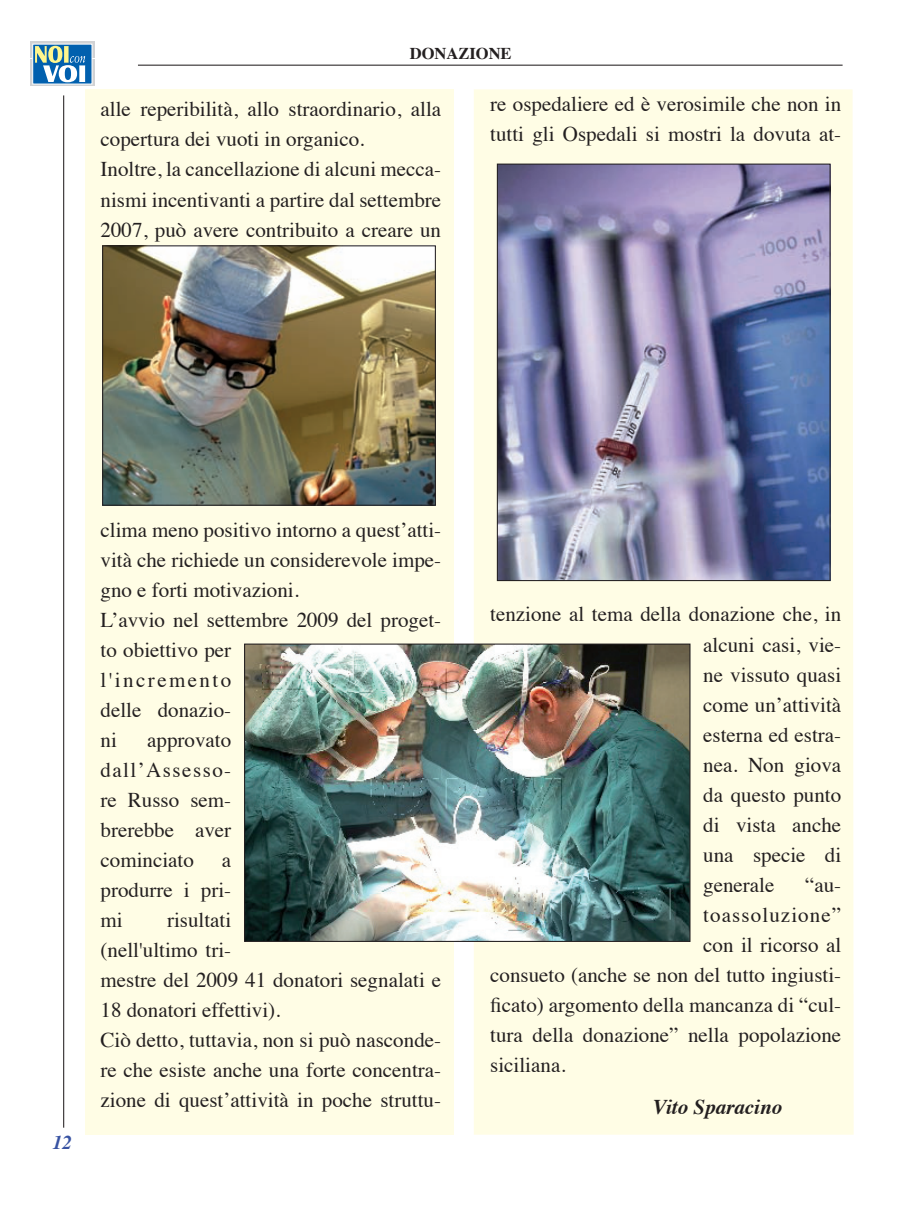
<style>
.page{position:relative;width:915px;height:1212px;background:#fff}
.page>*{position:absolute;margin:0;border:0;box-sizing:border-box;transform-origin:0 0}
.t1{font:21px/30px "Times";color:#231f20}
.t2{font:21px "Times";letter-spacing:.05em;color:#231f20}
.t3{font:italic 700 21px "Times";color:#231f20}
.t4{font:italic 700 19.5px "Times";color:#3853a3}
.t5{font:700 16.5px "Times";color:#231f20}
</style>
<div class="page">
<div style="left:85px;top:89px;width:368px;height:1046px;background:#fffde5"></div>
<div style="left:474px;top:89px;width:379px;height:1046px;background:#fffde5"></div>
<hr style="left:63px;top:95px;width:1px;height:1033px;background:#231f20">
<svg style="left:30px;top:42px;width:64px;height:16px"></svg>
<div style="left:30px;top:60px;width:64px;height:26px;background:linear-gradient(to right,#e5e9eb,#e5e8e9)"></div>
<div style="left:33px;top:44px;width:59px;height:40px;background:#0160ae"></div>
<svg style="left:35px;top:46px;width:50px;height:36px"></svg>
<hr style="left:138px;top:65px;width:704px;height:1px;background:#231f20">
<img style="left:104px;top:247px;width:330px;height:257px">
<div style="left:102px;top:245px;width:334px;height:261px;border:1px solid #231f20"></div>
<img style="left:246px;top:645px;width:442px;height:295px">
<div style="left:244px;top:643px;width:446px;height:299px;border:1px solid #231f20"></div>
<img style="left:498px;top:166px;width:330px;height:413px">
<div style="left:496px;top:164px;width:334px;height:417px;border:1px solid #231f20"></div>
<p class="t5" style="left:409px;top:37px;width:103px">DONAZIONE</p>
<p class="t1" style="left:100px;top:93px;width:342px">alle reperibilità, allo straordinario, alla copertura dei vuoti in organico.<br>Inoltre, la cancellazione di alcuni mecca&shy;nismi incentivanti a partire dal settembre 2007, può avere contribuito a creare un</p>
<p class="t1" style="left:490px;top:88px;width:352px">re ospedaliere ed è verosimile che non in tutti gli Ospedali si mostri la dovuta at-</p>
<p class="t4" style="left:53px;top:1124px;width:21px">12</p>
<p class="t1" style="left:100px;top:513px;width:342px">clima meno positivo intorno a quest’atti&shy;vità che richiede un considerevole impe&shy;gno e forti motivazioni.<br>L’avvio nel settembre 2009 del proget&shy;to obiettivo per<br>l'incremento<br>delle donazio-<br>ni</p>
<p class="t1" style="left:100px;top:723px;width:132px;text-align:justify;text-indent:47px">approvato dall’Assesso&shy;re Russo sem&shy;brerebbe aver cominciato</p>
<p class="t1" style="left:100px;top:843px;width:132px;text-align:justify;text-indent:121px">a produrre i pri&shy;mi</p>
<p class="t1" style="left:100px;top:903px;width:342px;text-indent:66px">risultati<br>(nell'ultimo tri-<br>mestre del 2009 41 donatori segnalati e<br>18 donatori effettivi).<br>Ciò detto, tuttavia, non si può nasconde&shy;re che esiste anche una forte concentra&shy;zione di quest’attività in poche struttu-</p>
<p class="t1" style="left:703px;top:598px;width:139px;text-align:justify;text-indent:-213px">tenzione al tema della donazione che, in alcuni casi, vie&shy;ne vissuto quasi come un’attività esterna ed estra&shy;nea. Non giova da questo punto di vista anche una specie di generale</p>
<p class="t1" style="left:804px;top:868px;width:38px">“au-</p>
<p class="t2" style="left:703px;top:895px;width:139px">toassoluzione”</p>
<p class="t1" style="left:703px;top:928px;width:139px">con il ricorso al</p>
<p class="t1" style="left:490px;top:958px;width:352px">consueto (anche se non del tutto ingiusti-</p>
<p class="t1" style="left:490px;top:988px;width:352px">ficato) argomento della mancanza di “cul-</p>
<p class="t1" style="left:490px;top:1018px;width:352px">tura della donazione” nella popolazione</p>
<p class="t1" style="left:490px;top:1048px;width:77px">siciliana.</p>
<p class="t3" style="left:653px;top:1087px;width:130px">Vito Sparacino</p>
</div>
